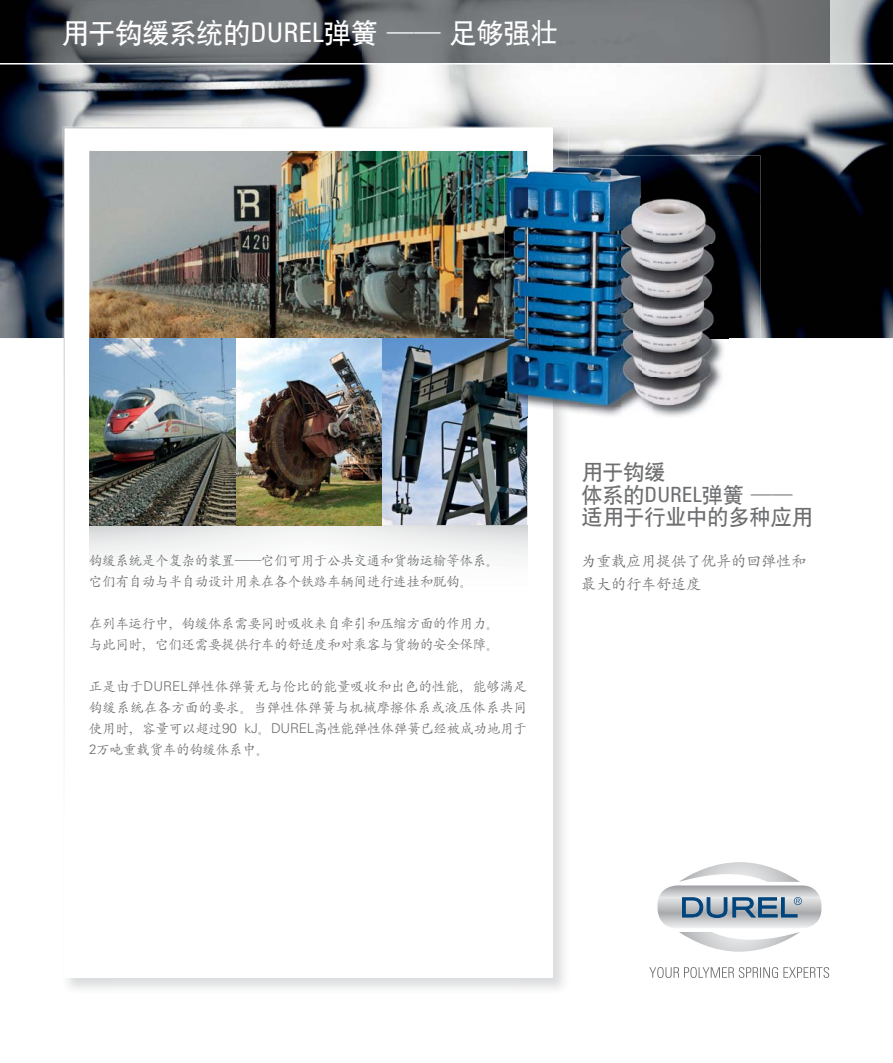
<style>
.page{position:relative;width:893px;height:1063px;background:#fff}
.page>*{position:absolute;margin:0;border:0;box-sizing:border-box;transform-origin:0 0}
.t1{font:27px "SIL Hei Med Jian";color:#fff}
.t2{font:21px/22.5px "SIL Hei Med Jian";color:#6d6e70}
.t3{font:15px/22.5px "SIL Kai Reg Jian";color:#6d6e70}
.t4{font:13.5px/21px "SIL Kai Reg Jian";letter-spacing:-.02em;color:#6d6e70}
.s1{font-family:"Univers";font-stretch:condensed}
.s2{font-family:"Univers";font-weight:300}
</style>
<div class="page">
<img style="left:0;top:0;width:893px;height:338px">
<img style="left:0;top:0;width:829px;height:63px">
<img style="left:63px;top:127px;width:455px;height:52px">
<img style="left:518px;top:127px;width:51px;height:38px">
<img style="left:63px;top:179px;width:1px;height:159px">
<svg style="left:64px;top:128px;width:489px;height:675px"></svg>
<img style="left:89px;top:151px;width:438px;height:474px">
<svg style="left:657px;top:885px;width:164px;height:43px;background:#c9cbcd"></svg>
<svg style="left:682px;top:897px;width:120px;height:21px;background:#7390a8"></svg>
<svg style="left:649px;top:967px;width:180px;height:11px"></svg>
<svg style="left:679px;top:862px;width:121px;height:20px"></svg>
<svg style="left:679px;top:932px;width:121px;height:20px"></svg>
<svg style="left:569px;top:407px;width:11px;height:6px"></svg>
<img style="left:505px;top:407px;width:64px;height:11px">
<img style="left:504px;top:165px;width:76px;height:242px">
<img style="left:505px;top:165px;width:22px;height:173px">
<img style="left:728px;top:201px;width:32px;height:138px">
<img style="left:580px;top:155px;width:45px;height:10px">
<img style="left:625px;top:155px;width:135px;height:46px">
<img style="left:580px;top:407px;width:41px;height:9px">
<img style="left:641px;top:165px;width:12px;height:173px">
<img style="left:580px;top:165px;width:61px;height:43px">
<img style="left:580px;top:338px;width:60px;height:69px">
<img style="left:580px;top:208px;width:41px;height:130px">
<img style="left:640px;top:338px;width:88px;height:40px">
<img style="left:653px;top:378px;width:69px;height:39px">
<img style="left:653px;top:198px;width:75px;height:140px">
<img style="left:621px;top:378px;width:32px;height:34px">
<img style="left:621px;top:198px;width:20px;height:140px">
<hr style="left:0;top:63px;width:893px;height:2px;background:#fff">
<h1 class="t1" style="left:61px;top:20px;width:498px">用于钩缓系统的<span class="s1">DUREL</span>弹簧 ―― 足够强壮</h1>
<p class="t4" style="left:89px;top:551px;width:412px">钩缓系统是个复杂的装置――它们可用于公共交通和货物运输等体系。它们有自动与半自动设计用来在各个铁路车辆间进行连挂和脱钩。</p>
<p class="t4" style="left:89px;top:614px;width:412px">在列车运行中，钩缓体系需要同时吸收来自牵引和压缩方面的作用力。与此同时，它们还需要提供行车的舒适度和对乘客与货物的安全保障。</p>
<p class="t4" style="left:89px;top:677px;width:439px;text-align:justify">正是由于<span class="s2">DUREL</span>弹性体弹簧无与伦比的能量吸收和出色的性能，能够满足钩缓系统在各方面的要求。当弹性体弹簧与机械摩擦体系或液压体系共同使用时，容量可以超过<span class="s2">90 kJ</span>。<span class="s2">DUREL</span>高性能弹性体弹簧已经被成功地用于<span class="s2">2</span>万吨重载货车的钩缓体系中。</p>
<h2 class="t2" style="left:581px;top:462px;width:232px">用于钩缓<br>体系的<span class="s1">DUREL</span>弹簧 ――适用于行业中的多种应用</h2>
<p class="t3" style="left:581px;top:551px;width:226px">为重载应用提供了优异的回弹性和最大的行车舒适度</p>
</div>
